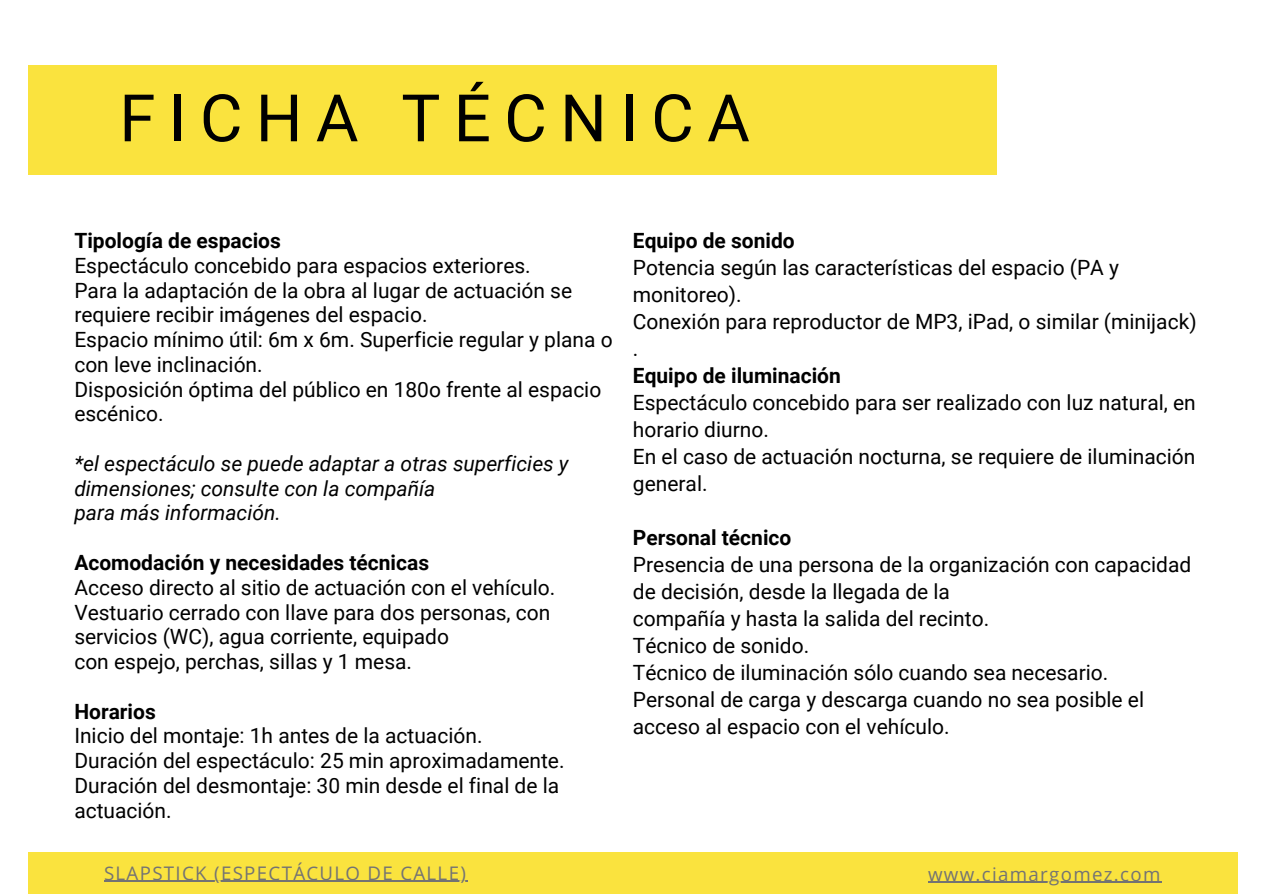
<style>
.page{position:relative;width:1263px;height:894px;background:#fff}
.page>*{position:absolute;margin:0;border:0;box-sizing:border-box;transform-origin:0 0}
.t1{font:65.55px "Roboto";letter-spacing:.205em;color:#000}
.t2{font:21px/24.8px "Roboto";color:#000}
.t3{font:700 21px "Roboto";color:#000}
.t4{font:italic 21px/24.8px "Roboto";color:#000}
.t5{font:18.75px "Open Sans";letter-spacing:.07em;color:#737373}
</style>
<div class="page">
<div style="left:28px;top:66px;width:969px;height:109px;background:#fae33e"></div>
<div style="left:28px;top:852px;width:1209px;height:41px;background:#fae33e"></div>
<hr style="left:104px;top:880px;width:363px;height:1px;background:#737373">
<hr style="left:928px;top:881px;width:234px;height:1px;background:#737373">
<h1 class="t1" style="left:119px;top:80px;width:632px">FICHA TÉCNICA</h1>
<p class="t3" style="left:74px;top:228px;width:208px">Tipología de espacios</p>
<p class="t2" style="left:74px;top:253px;width:540px">Espectáculo concebido para espacios exteriores.<br>Para la adaptación de la obra al lugar de actuación se requiere recibir imágenes del espacio.<br>Espacio mínimo útil: 6m x 6m. Superficie regular y plana o con leve inclinación.<br>Disposición óptima del público en 180o frente al espacio escénico.</p>
<p class="t4" style="left:74px;top:451px;width:496px">*el espectáculo se puede adaptar a otras superficies y dimensiones; consulte con la compañía<br>para más información.</p>
<p class="t3" style="left:74px;top:550px;width:356px">Acomodación y necesidades técnicas</p>
<p class="t2" style="left:74px;top:575px;width:483px">Acceso directo al sitio de actuación con el vehículo.<br>Vestuario cerrado con llave para dos personas, con servicios (WC), agua corriente, equipado<br>con espejo, perchas, sillas y 1 mesa.</p>
<p class="t3" style="left:74px;top:699px;width:83px">Horarios</p>
<p class="t2" style="left:74px;top:723px;width:492px">Inicio del montaje: 1h antes de la actuación.<br>Duración del espectáculo: 25 min aproximadamente.<br>Duración del desmontaje: 30 min desde el final de la actuación.</p>
<p class="t3" style="left:633px;top:228px;width:163px">Equipo de sonido</p>
<p class="t2" style="left:633px;top:254px;width:565px;line-height:27px">Potencia según las características del espacio (PA y monitoreo).<br>Conexión para reproductor de MP3, iPad, o similar (minijack) .</p>
<p class="t3" style="left:633px;top:363px;width:209px">Equipo de iluminación</p>
<p class="t2" style="left:633px;top:389px;width:564px;line-height:27px">Espectáculo concebido para ser realizado con luz natural, en horario diurno.<br>En el caso de actuación nocturna, se requiere de iluminación general.</p>
<p class="t3" style="left:633px;top:525px;width:160px">Personal técnico</p>
<p class="t2" style="left:633px;top:551px;width:560px;line-height:27px">Presencia de una persona de la organización con capacidad de decisión, desde la llegada de la<br>compañía y hasta la salida del recinto.<br>Técnico de sonido.<br>Técnico de iluminación sólo cuando sea necesario.<br>Personal de carga y descarga cuando no sea posible el acceso al espacio con el vehículo.</p>
<p class="t5" style="left:104px;top:859px;width:363px">SLAPSTICK (ESPECTÁCULO DE CALLE)</p>
<p class="t5" style="left:928px;top:860px;width:234px">www.ciamargomez.com</p>
</div>
